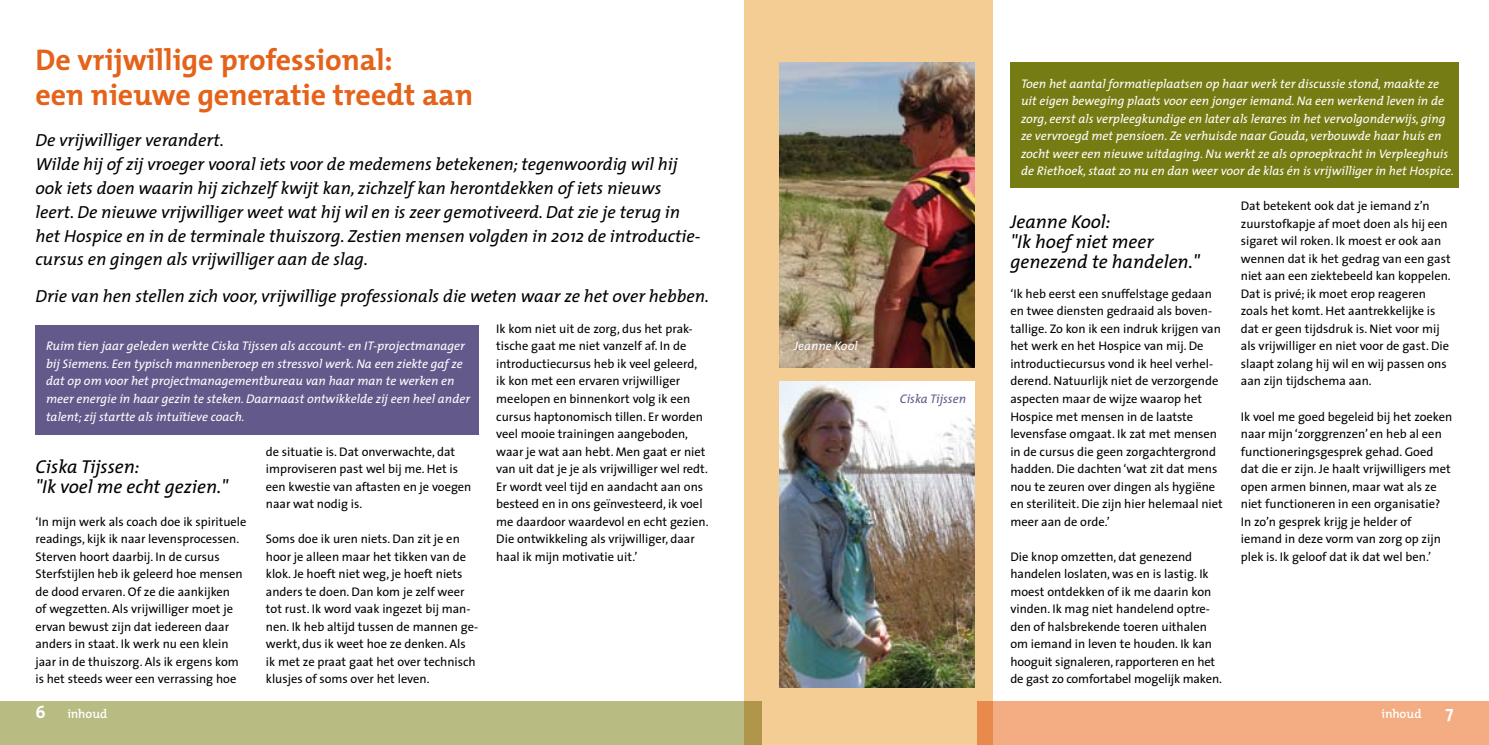
<style>
.page{position:relative;width:1489px;height:745px;background:#fff}
.page>*{position:absolute;margin:0;border:0;box-sizing:border-box;transform-origin:0 0}
.t1{font:700 30px/35px "The Mix";color:#e46219}
.t2{font:italic 18.75px/20px "The Mix";color:#000}
.t3{font:italic 17.5px/23.8px "The Mix";color:#000}
.t4{font:700 17.5px "The Mix";color:#fff}
.t5{font:12.5px/17.5px "The Sans";color:#000}
.t6{font:italic 12.5px/17.5px "The Mix";color:#fff}
.t7{font:600 12.5px "The Mix";color:#fff}
.t8{font:italic 12.5px "The Mix";color:#635a8b}
.s1{font-weight:700;font-size:17.5px}
</style>
<div class="page">
<div style="left:35px;top:324px;width:443px;height:110px;background:#635a8b"></div>
<div style="left:976px;top:700px;width:512px;height:44px;background:#f4ac83"></div>
<div style="left:744px;top:0;width:248px;height:744px;background:#f3cd93"></div>
<div style="left:0;top:700px;width:762px;height:44px;background:#b8bb82"></div>
<div style="left:1010px;top:62px;width:448px;height:126px;background:#757c13"></div>
<img style="left:780px;top:62px;width:194px;height:306px">
<img style="left:780px;top:381px;width:194px;height:305px">
<h1 class="t1" style="left:35px;top:42px;width:439px">De vrijwillige professional:<br>een nieuwe generatie treedt aan</h1>
<p class="t3" style="left:35px;top:128px;width:665px">De vrijwilliger verandert.<br>Wilde hij of zij vroeger vooral iets voor de medemens betekenen; tegenwoordig wil hij ook iets doen waarin hij zichzelf kwijt kan, zichzelf kan herontdekken of iets nieuws leert. De nieuwe vrijwilliger weet wat hij wil en is zeer gemotiveerd. Dat zie je terug in het Hospice en in de terminale thuiszorg. Zestien mensen volgden in 2012 de introductie&shy;cursus en gingen als vrijwilliger aan de slag.</p>
<h3 class="t3" style="left:35px;top:283px;width:675px">Drie van hen stellen zich voor, vrijwillige professionals die weten waar ze het over hebben.</h3>
<p class="t6" style="left:46px;top:337px;width:425px">Ruim tien jaar geleden werkte Ciska Tijssen als account- en IT-projectmanager bij Siemens. Een typisch mannenberoep en stressvol werk. Na een ziekte gaf ze dat op om voor het projectmanagementbureau van haar man te werken en meer energie in haar gezin te steken. Daarnaast ontwikkelde zij een heel ander talent; zij startte als intuïtieve coach.</p>
<h2 class="t2" style="left:35px;top:456px;width:194px">Ciska Tijssen:<br>"Ik voel me echt gezien."</h2>
<p class="t5" style="left:35px;top:512px;width:212px">‘In mijn werk als coach doe ik spirituele readings, kijk ik naar levensprocessen.<br>Sterven hoort daarbij. In de cursus Sterfstijlen heb ik geleerd hoe mensen de dood ervaren. Of ze die aankijken<br>of wegzetten. Als vrijwilliger moet je ervan bewust zijn dat iedereen daar anders in staat. Ik werk nu een klein jaar in de thuiszorg. Als ik ergens kom is het steeds weer een verrassing hoe</p>
<p class="t5" style="left:496px;top:319px;width:214px">Ik kom niet uit de zorg, dus het prak&shy;tische gaat me niet vanzelf af. In de introductiecursus heb ik veel geleerd, ik kon met een ervaren vrijwilliger meelopen en binnenkort volg ik een cursus haptonomisch tillen. Er worden veel mooie trainingen aangeboden, waar je wat aan hebt. Men gaat er niet van uit dat je je als vrijwilliger wel redt.<br>Er wordt veel tijd en aandacht aan ons besteed en in ons geïnvesteerd, ik voel me daardoor waardevol en echt gezien.<br>Die ontwikkeling als vrijwilliger, daar haal ik mijn motivatie uit.’</p>
<p class="t5" style="left:266px;top:442px;width:207px">de situatie is. Dat onverwachte, dat improviseren past wel bij me. Het is een kwestie van aftasten en je voegen naar wat nodig is.</p>
<p class="t5" style="left:266px;top:529px;width:214px">Soms doe ik uren niets. Dan zit je en hoor je alleen maar het tikken van de klok. Je hoeft niet weg, je hoeft niets anders te doen. Dan kom je zelf weer tot rust. Ik word vaak ingezet bij man&shy;nen. Ik heb altijd tussen de mannen ge&shy;werkt, dus ik weet hoe ze denken. Als ik met ze praat gaat het over technisch klusjes of soms over het leven.</p>
<p class="t6" style="left:794px;top:337px;width:65px">Jeanne Kool</p>
<p class="t8" style="left:899px;top:388px;width:68px">Ciska Tijssen</p>
<p class="t6" style="left:1020px;top:74px;width:434px">Toen het aantal formatieplaatsen op haar werk ter discussie stond, maakte ze uit eigen beweging plaats voor een jonger iemand. Na een werkend leven in de zorg, eerst als verpleegkundige en later als lerares in het vervolgonderwijs, ging ze vervroegd met pensioen. Ze verhuisde naar Gouda, verbouwde haar huis en zocht weer een nieuwe uitdaging. Nu werkt ze als oproepkracht in Verpleeghuis de Riethoek, staat zo nu en dan weer voor de klas én is vrijwilliger in het Hospice.</p>
<h2 class="t2" style="left:1010px;top:211px;width:191px">Jeanne Kool:<br>"Ik hoef niet meer genezend te handelen."</h2>
<p class="t5" style="left:1010px;top:284px;width:214px">‘Ik heb eerst een snuffelstage gedaan en twee diensten gedraaid als boven&shy;tallige. Zo kon ik een indruk krijgen van het werk en het Hospice van mij. De introductiecursus vond ik heel verhel&shy;derend. Natuurlijk niet de verzorgende aspecten maar de wijze waarop het Hospice met mensen in de laatste levensfase omgaat. Ik zat met mensen in de cursus die geen zorgachtergrond hadden. Die dachten ‘wat zit dat mens nou te zeuren over dingen als hygiëne en steriliteit. Die zijn hier helemaal niet meer aan de orde.’</p>
<p class="t5" style="left:1010px;top:547px;width:213px">Die knop omzetten, dat genezend handelen loslaten, was en is lastig. Ik moest ontdekken of ik me daarin kon vinden. Ik mag niet handelend optre&shy;den of halsbrekende toeren uithalen om iemand in leven te houden. Ik kan hooguit signaleren, rapporteren en het de gast zo comfortabel mogelijk -maken.</p>
<p class="t5" style="left:1240px;top:197px;width:211px">Dat betekent ook dat je iemand z’n zuurstofkapje af moet doen als hij een sigaret wil roken. Ik moest er ook aan wennen dat ik het gedrag van een gast niet aan een ziektebeeld kan koppelen.<br>Dat is privé; ik moet erop reageren zoals het komt. Het aantrekkelijke is dat er geen tijdsdruk is. Niet voor mij als vrijwilliger en niet voor de gast. Die slaapt zolang hij wil en wij passen ons aan zijn tijdschema aan.</p>
<p class="t5" style="left:1240px;top:407px;width:213px">Ik voel me goed begeleid bij het zoeken naar mijn ‘zorggrenzen’ en heb al een functioneringsgesprek gehad. Goed dat die er zijn. Je haalt vrijwilligers met open armen binnen, maar wat als ze niet functioneren in een organisatie?<br>In zo’n gesprek krijg je helder of iemand in deze vorm van zorg op zijn plek is. Ik geloof dat ik dat wel ben.’</p>
<p class="t7" style="left:35px;top:703px;width:74px"><span class="s1">6</span> inhoud</p>
<p class="t7" style="left:1381px;top:703px;width:42px">inhoud</p>
<h3 class="t4" style="left:1445px;top:697px;width:10px">7</h3>
</div>
